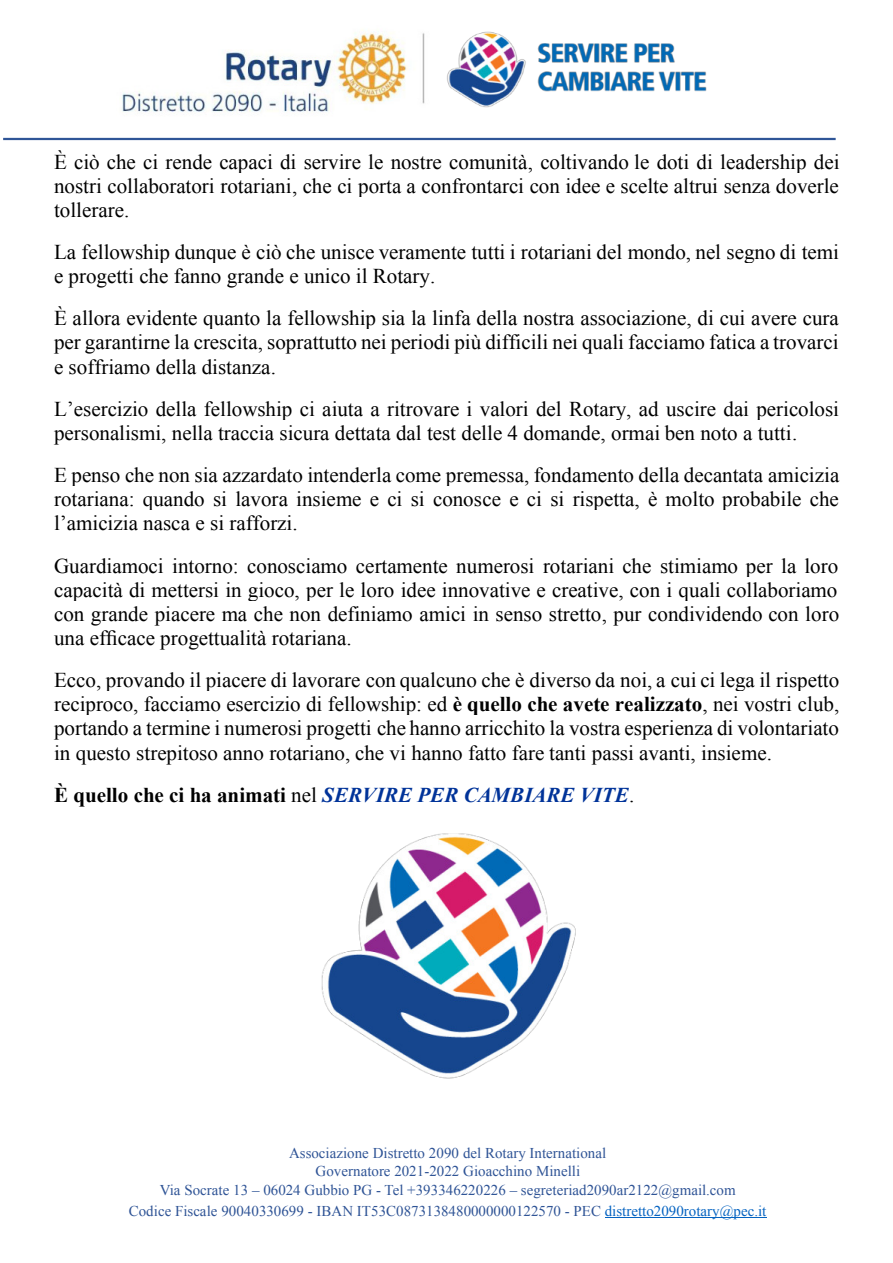
<style>
.page{position:relative;width:893px;height:1263px;background:#fff}
.page>*{position:absolute;margin:0;border:0;box-sizing:border-box;transform-origin:0 0}
.t1{font:21px/24.2px "Times New Roman";color:#000;text-align:justify}
.t2{font:italic 700 21px "Times New Roman";color:#039}
.t3{font:15px/18.8px "Times New Roman";color:#2f5496;text-align:center}
.s1{font-weight:700}
.s2{font-style:normal;color:#000}
.s3{font-weight:400;font-style:normal;color:#000}
.s4{color:#0563c1}
</style>
<div class="page">
<img style="left:422px;top:31px;width:326px;height:107px">
<img style="left:122px;top:31px;width:315px;height:95px">
<hr style="left:605px;top:1217px;width:162px;height:1px;background:#0563c1">
<hr style="left:3px;top:138px;width:833px;height:2px;background:#2f5597">
<img style="left:321px;top:833px;width:255px;height:246px">
<p class="t1" style="left:54px;top:151px;width:787px">È ciò che ci rende capaci di servire le nostre comunità, coltivando le doti di leadership dei nostri collaboratori rotariani, che ci porta a confrontarci con idee e scelte altrui senza doverle tollerare.</p>
<p class="t1" style="left:54px;top:242px;width:786px">La fellowship dunque è ciò che unisce veramente tutti i rotariani del mondo, nel segno di temi e progetti che fanno grande e unico il Rotary.</p>
<p class="t1" style="left:54px;top:308px;width:786px">È allora evidente quanto la fellowship sia la linfa della nostra associazione, di cui avere cura per garantirne la crescita, soprattutto nei periodi più difficili nei quali facciamo fatica a trovarci e soffriamo della distanza.</p>
<p class="t1" style="left:54px;top:399px;width:786px">L’esercizio della fellowship ci aiuta a ritrovare i valori del Rotary, ad uscire dai pericolosi personalismi, nella traccia sicura dettata dal test delle 4 domande, ormai ben noto a tutti.</p>
<p class="t1" style="left:54px;top:465px;width:787px">E penso che non sia azzardato intenderla come premessa, fondamento della decantata amicizia rotariana: quando si lavora insieme e ci si conosce e ci si rispetta, è molto probabile che l’amicizia nasca e si rafforzi.</p>
<p class="t1" style="left:54px;top:555px;width:787px">Guardiamoci intorno: conosciamo certamente numerosi rotariani che stimiamo per la loro capacità di mettersi in gioco, per le loro idee innovative e creative, con i quali collaboriamo con grande piacere ma che non definiamo amici in senso stretto, pur condividendo con loro una efficace progettualità rotariana.</p>
<p class="t1" style="left:54px;top:670px;width:787px">Ecco, provando il piacere di lavorare con qualcuno che è diverso da noi, a cui ci lega il rispetto reciproco, facciamo esercizio di fellowship: ed <span class="s1">è quello che avete realizzato</span>, nei vostri club, portando a termine i numerosi progetti che hanno arricchito la vostra esperienza di volontariato in questo strepitoso anno rotariano, che vi hanno fatto fare tanti passi avanti, insieme.</p>
<p class="t2" style="left:54px;top:787px;width:582px"><span class="s2">È quello che ci ha animati</span> <span class="s3">nel</span> SERVIRE PER CAMBIARE VITE<span class="s3">.</span></p>
<p class="t3" style="left:160px;top:1144px;width:577px">Associazione Distretto 2090 del Rotary International<br>Governatore 2021-2022 Gioacchino Minelli<br>Via Socrate 13 – 06024 Gubbio PG - Tel +393346220226 – segreteriad2090ar2122@gmail.com</p>
<p class="t3" style="left:129px;top:1203px;width:639px">Codice Fiscale 90040330699 - IBAN IT53C0873138480000000122570 - PEC <span class="s4">distretto2090rotary@pec.it</span></p>
</div>
